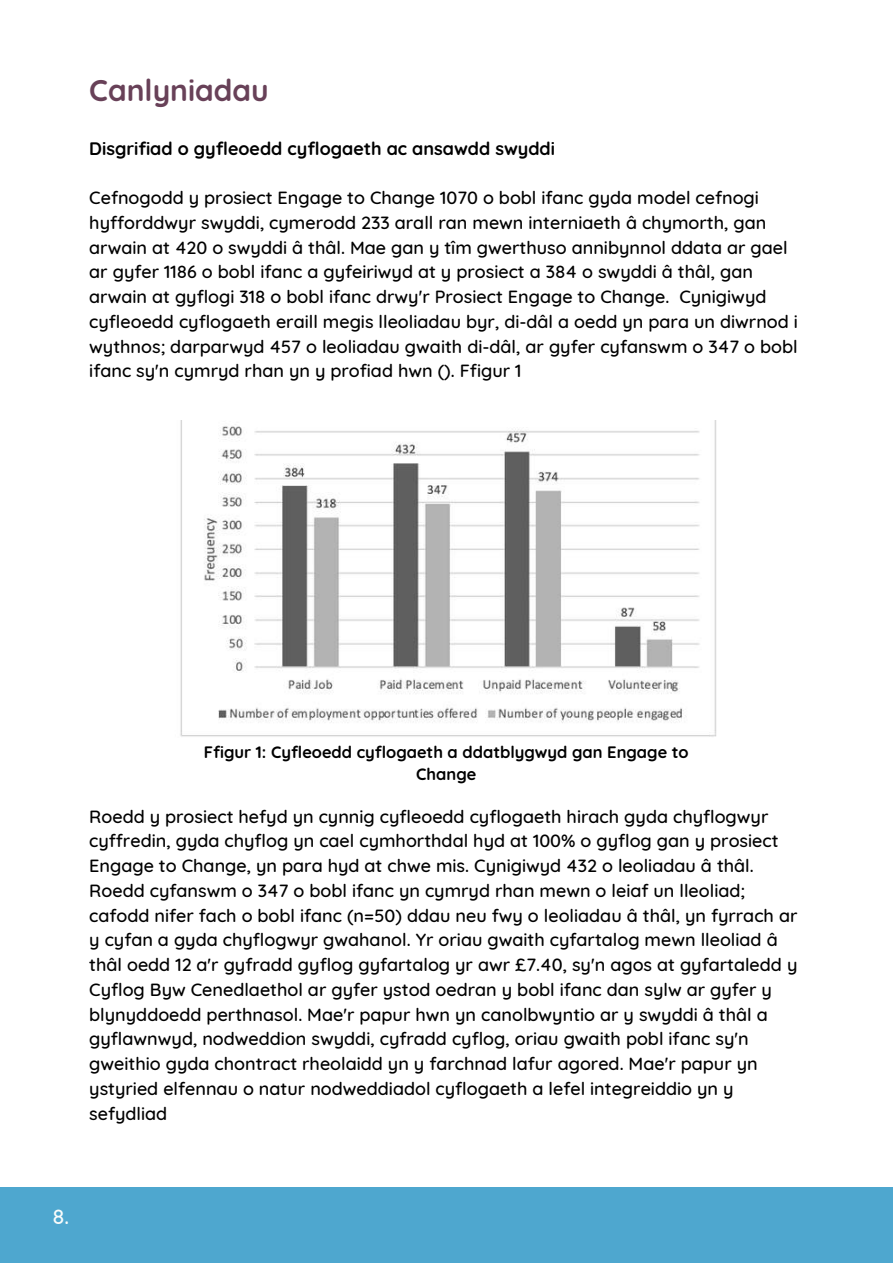
<style>
.page{position:relative;width:893px;height:1264px;background:#fff}
.page>*{position:absolute;margin:0;border:0;box-sizing:border-box;transform-origin:0 0}
.t1{font:700 30px "Quicksand";color:#684158}
.t2{font:500 21px "Quicksand";color:#fafcfb}
.t3{font:500 18px/24.8px "Quicksand";color:#000}
.t4{font:700 18px "Quicksand";color:#000}
.t5{font:700 16.5px/22.5px "Quicksand";color:#000;text-align:center}
</style>
<div class="page">
<div style="left:0;top:1186px;width:892px;height:76px;background:#4ea7cf"></div>
<img style="left:180px;top:421px;width:537px;height:316px">
<h1 class="t1" style="left:89px;top:71px;width:181px">Canlyniadau</h1>
<p class="t4" style="left:89px;top:137px;width:467px">Disgrifiad o gyfleoedd cyflogaeth ac ansawdd swyddi</p>
<p class="t3" style="left:89px;top:185px;width:710px">Cefnogodd y prosiect Engage to Change 1070 o bobl ifanc gyda model cefnogi hyfforddwyr swyddi, cymerodd 233 arall ran mewn interniaeth â chymorth, gan arwain at 420 o swyddi â thâl. Mae gan y tîm gwerthuso annibynnol ddata ar gael ar gyfer 1186 o bobl ifanc a gyfeiriwyd at y prosiect a 384 o swyddi â thâl, gan arwain at gyflogi 318 o bobl ifanc drwy'r Prosiect Engage to Change. Cynigiwyd cyfleoedd cyflogaeth eraill megis lleoliadau byr, di-dâl a oedd yn para un diwrnod i wythnos; darparwyd 457 o leoliadau gwaith di-dâl, ar gyfer cyfanswm o 347 o bobl ifanc sy'n cymryd rhan yn y profiad hwn (). Ffigur 1</p>
<p class="t5" style="left:204px;top:740px;width:486px">Ffigur 1: Cyfleoedd cyflogaeth a ddatblygwyd gan Engage to<br>Change</p>
<p class="t3" style="left:89px;top:803px;width:709px">Roedd y prosiect hefyd yn cynnig cyfleoedd cyflogaeth hirach gyda chyflogwyr cyffredin, gyda chyflog yn cael cymhorthdal hyd at 100% o gyflog gan y prosiect Engage to Change, yn para hyd at chwe mis. Cynigiwyd 432 o leoliadau â thâl.<br>Roedd cyfanswm o 347 o bobl ifanc yn cymryd rhan mewn o leiaf un lleoliad; cafodd nifer fach o bobl ifanc (n=50) ddau neu fwy o leoliadau â thâl, yn fyrrach ar y cyfan a gyda chyflogwyr gwahanol. Yr oriau gwaith cyfartalog mewn lleoliad â thâl oedd 12 a'r gyfradd gyflog gyfartalog yr awr £7.40, sy'n agos at gyfartaledd y Cyflog Byw Cenedlaethol ar gyfer ystod oedran y bobl ifanc dan sylw ar gyfer y blynyddoedd perthnasol. Mae'r papur hwn yn canolbwyntio ar y swyddi â thâl a gyflawnwyd, nodweddion swyddi, cyfradd cyflog, oriau gwaith pobl ifanc sy'n gweithio gyda chontract rheolaidd yn y farchnad lafur agored. Mae'r papur yn ystyried elfennau o natur nodweddiadol cyflogaeth a lefel integreiddio yn y sefydliad</p>
<p class="t2" style="left:52px;top:1203px;width:18px">8.</p>
</div>
